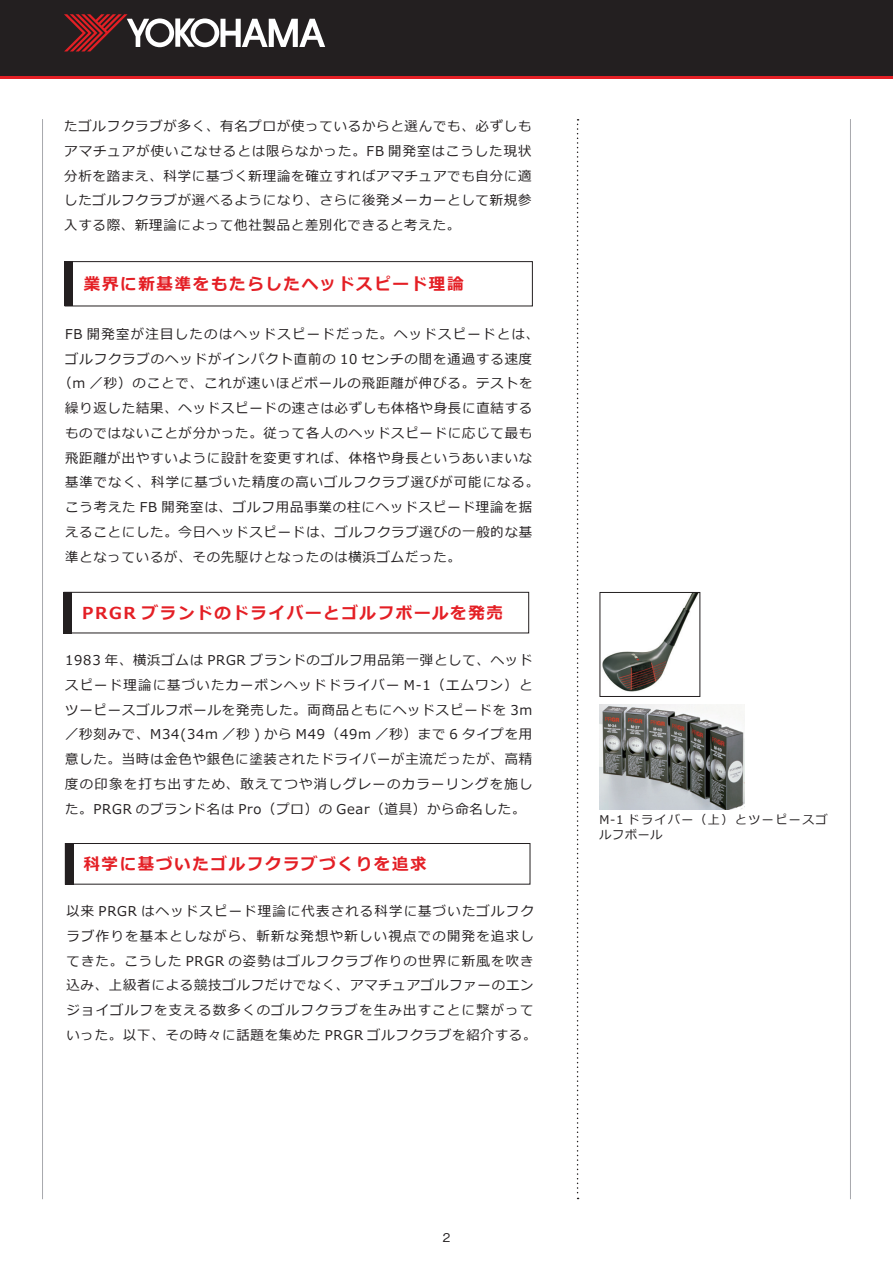
<style>
.page{position:relative;width:893px;height:1263px;background:#fff}
.page>*{position:absolute;margin:0;border:0;box-sizing:border-box;transform-origin:0 0}
.t1{font:700 16.5px "Meiryo";letter-spacing:.1em;color:#e41f25}
.t2{font:13.5px/24.8px "Meiryo";letter-spacing:.06em;color:#231f20;text-align:justify}
.t3{font:13.5px/24.8px "Meiryo";letter-spacing:.09em;color:#231f20}
.t4{font:13.5px "Meiryo";letter-spacing:.095em;color:#231f20}
.t5{font:13.5px "Meiryo";letter-spacing:.08em;color:#231f20}
.t6{font:12px "Meiryo";letter-spacing:.125em;color:#231f20}
.t7{font:500 12px "Gothic BBB Pro";color:#231f20}
</style>
<div class="page">
<div style="left:0;top:0;width:893px;height:77px;background:#231f20"></div>
<svg style="left:64px;top:14px;width:262px;height:38px"></svg>
<hr style="left:0;top:77px;width:893px;height:2px;background:#e41f25">
<hr style="left:42px;top:119px;width:1px;height:1080px;background:#a8a9ad">
<hr style="left:850px;top:119px;width:1px;height:1080px;background:#a8a9ad">
<svg style="left:577px;top:119px;width:2px;height:1080px"></svg>
<div style="left:64px;top:592px;width:465px;height:41px;border:1px solid #231f20"></div>
<div style="left:64px;top:592px;width:8px;height:41px;background:#231f20"></div>
<div style="left:65px;top:261px;width:468px;height:45px;border:1px solid #231f20"></div>
<div style="left:65px;top:261px;width:8px;height:45px;background:#231f20"></div>
<div style="left:65px;top:843px;width:465px;height:41px;border:1px solid #231f20"></div>
<div style="left:65px;top:843px;width:8px;height:41px;background:#231f20"></div>
<img style="left:600px;top:704px;width:144px;height:105px">
<img style="left:602px;top:594px;width:96px;height:98px">
<div style="left:600px;top:592px;width:100px;height:105px;border:1px solid #231f20"></div>
<p class="t2" style="left:64px;top:114px;width:469px">たゴルフクラブが多く、有名プロが使っているからと選んでも、必ずしもアマチュアが使いこなせるとは限らなかった。FB 開発室はこうした現状分析を踏まえ、科学に基づく新理論を確立すればアマチュアでも自分に適したゴルフクラブが選べるようになり、さらに後発メーカーとして新規参入する際、新理論によって他社製品と差別化できると考えた。</p>
<p class="t1" style="left:84px;top:275px;width:381px">業界に新基準をもたらしたヘッドスピード理論</p>
<p class="t4" style="left:65px;top:326px;width:475px">FB 開発室が注目したのはヘッドスピードだった。ヘッドスピードとは、</p>
<p class="t2" style="left:65px;top:347px;width:469px">ゴルフクラブのヘッドがインパクト直前の 10 センチの間を通過する速度</p>
<p class="t2" style="left:58px;top:371px;width:476px">（m ／秒）のことで、これが速いほどボールの飛距離が伸びる。テストを</p>
<p class="t2" style="left:65px;top:396px;width:469px">繰り返した結果、ヘッドスピードの速さは必ずしも体格や身長に直結する</p>
<p class="t2" style="left:65px;top:421px;width:469px">ものではないことが分かった。従って各人のヘッドスピードに応じて最も</p>
<p class="t2" style="left:65px;top:446px;width:469px">飛距離が出やすいように設計を変更すれば、体格や身長というあいまいな</p>
<p class="t5" style="left:65px;top:475px;width:475px">基準でなく、科学に基づいた精度の高いゴルフクラブ選びが可能になる。</p>
<p class="t2" style="left:65px;top:495px;width:469px">こう考えた FB 開発室は、ゴルフ用品事業の柱にヘッドスピード理論を据</p>
<p class="t2" style="left:65px;top:520px;width:469px">えることにした。今日ヘッドスピードは、ゴルフクラブ選びの一般的な基</p>
<p class="t2" style="left:65px;top:544px;width:397px">準となっているが、その先駆けとなったのは横浜ゴムだった。</p>
<p class="t1" style="left:82px;top:604px;width:422px">PRGR ブランドのドライバーとゴルフボールを発売</p>
<p class="t2" style="left:65px;top:648px;width:469px">1983 年、横浜ゴムは PRGR ブランドのゴルフ用品第一弾として、ヘッドスピード理論に基づいたカーボンヘッドドライバー M-1（エムワン）とツーピースゴルフボールを発売した。両商品ともにヘッドスピードを 3m／秒刻みで、M34(34m ／秒 ) から M49（49m ／秒）まで 6 タイプを用意した。当時は金色や銀色に塗装されたドライバーが主流だったが、高精度の印象を打ち出すため、敢えてつや消しグレーのカラーリングを施し</p>
<p class="t2" style="left:65px;top:796px;width:462px">た。PRGR のブランド名は Pro（プロ）の Gear（道具）から命名した。</p>
<p class="t1" style="left:83px;top:855px;width:345px">科学に基づいたゴルフクラブづくりを追求</p>
<p class="t3" style="left:66px;top:899px;width:472px">以来 PRGR はヘッドスピード理論に代表される科学に基づいたゴルフクラブ作りを基本としながら、斬新な発想や新しい視点での開発を追求してきた。こうした PRGR の姿勢はゴルフクラブ作りの世界に新風を吹き込み、上級者による競技ゴルフだけでなく、アマチュアゴルファーのエンジョイゴルフを支える数多くのゴルフクラブを生み出すことに繋がっていった。以下、その時々に話題を集めた PRGR ゴルフクラブを紹介する。</p>
<p class="t6" style="left:600px;top:813px;width:230px">M-1 ドライバー（上）とツーピースゴ</p>
<p class="t6" style="left:600px;top:828px;width:64px">ルフボール</p>
<p class="t7" style="left:443px;top:1227px;width:9px">2</p>
</div>
